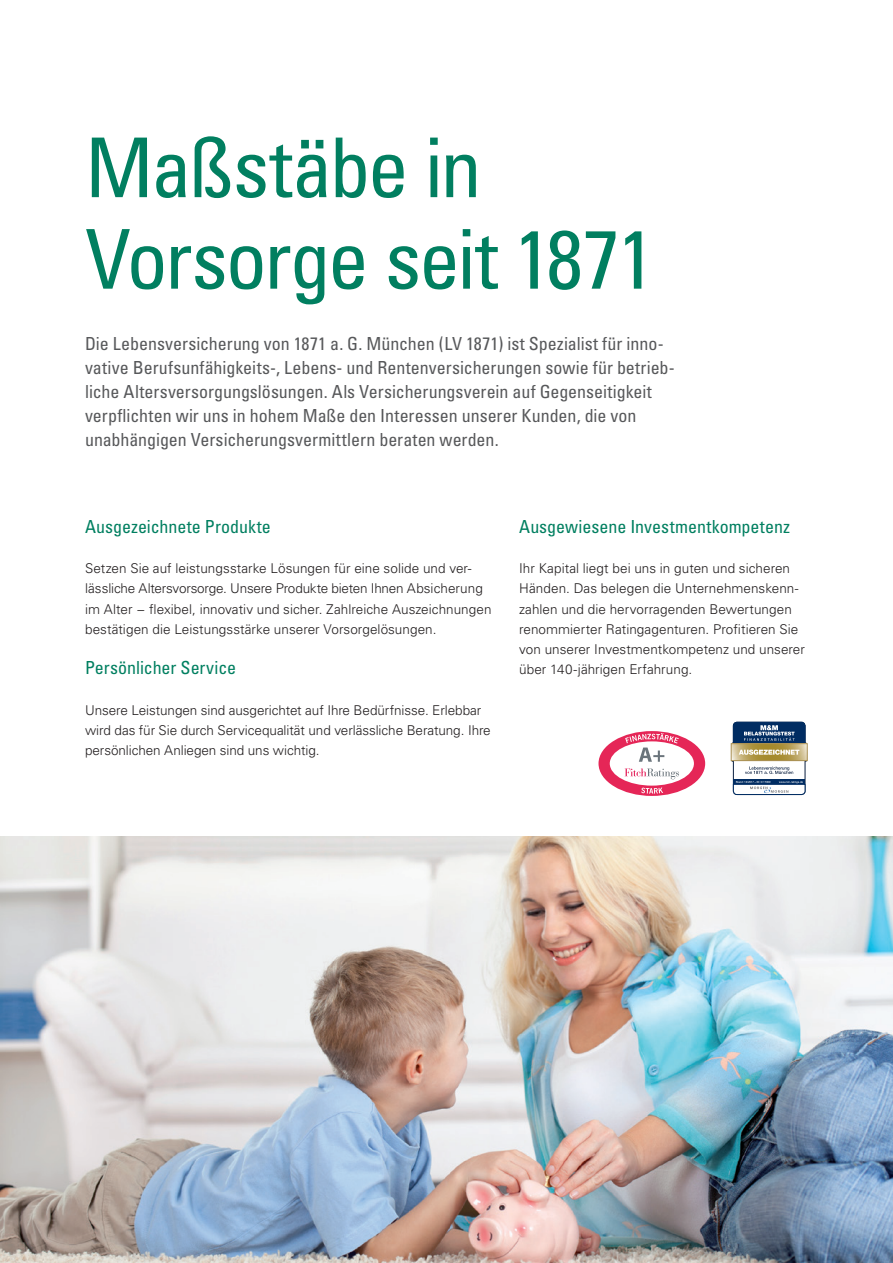
<style>
.page{position:relative;width:893px;height:1263px;background:#fff}
.page>*{position:absolute;margin:0;border:0;box-sizing:border-box;transform-origin:0 0}
.t1{font:condensed 82.5px/91.5px "Univers";letter-spacing:-.03em;color:#017f60}
.t2{font:condensed 18px/24px "Univers";color:#57585a}
.t3{font:condensed 18px "Univers";color:#017f60}
.t4{font:300 13.5px/20.2px "Univers";color:#231f20}
</style>
<div class="page">
<img style="left:0;top:836px;width:893px;height:427px">
<div style="left:598px;top:731px;width:107px;height:65px;background:#e52657;border-radius:50%"></div>
<div style="left:610px;top:741px;width:84px;height:45px;background:#fff;border-radius:50%"></div>
<svg style="left:641px;top:787px;width:22px;height:7px"></svg>
<svg style="left:625px;top:768px;width:54px;height:11px"></svg>
<svg style="left:625px;top:733px;width:54px;height:29px"></svg>
<div style="left:733px;top:779px;width:72px;height:5px;background:#002c62"></div>
<svg style="left:733px;top:781px;width:72px;height:14px"></svg>
<svg style="left:731px;top:722px;width:76px;height:52px"></svg>
<h1 class="t1" style="left:85px;top:121px;width:571px">Maßstäbe in<br>Vorsorge seit 1871</h1>
<p class="t2" style="left:85px;top:332px;width:591px">Die Lebensversicherung von 1871 a. G. München (LV 1871) ist Spezialist für inno&shy;vative Berufsunfähigkeits-, Lebens- und Rentenversicherungen sowie für betrieb&shy;liche Altersversorgungslösungen. Als Versicherungsverein auf Gegenseitigkeit verpflichten wir uns in hohem Maße den Interessen unserer Kunden, die von unabhängigen Versicherungsvermittlern beraten werden.</p>
<h2 class="t3" style="left:85px;top:515px;width:187px">Ausgezeichnete Produkte</h2>
<p class="t4" style="left:85px;top:558px;width:408px">Setzen Sie auf leistungsstarke Lösungen für eine solide und ver&shy;lässliche Altersvorsorge. Unsere Produkte bieten Ihnen Absicherung im Alter − flexibel, innovativ und sicher. Zahlreiche Auszeichnungen bestätigen die Leistungsstärke unserer Vorsorgelösungen.</p>
<h2 class="t3" style="left:85px;top:657px;width:153px">Persönlicher Service</h2>
<p class="t4" style="left:85px;top:700px;width:407px">Unsere Leistungen sind ausgerichtet auf Ihre Bedürfnisse. Erlebbar wird das für Sie durch Servicequalität und verlässliche Beratung. Ihre persönlichen Anliegen sind uns wichtig.</p>
<h2 class="t3" style="left:519px;top:515px;width:272px">Ausgewiesene Investmentkompetenz</h2>
<p class="t4" style="left:519px;top:558px;width:287px">Ihr Kapital liegt bei uns in guten und sicheren Händen. Das belegen die Unternehmenskenn&shy;zahlen und die hervorragenden Bewertungen renommierter Ratingagenturen. Profitieren Sie von unserer Investmentkompetenz und unserer über 140-jährigen Erfahrung.</p>
</div>
